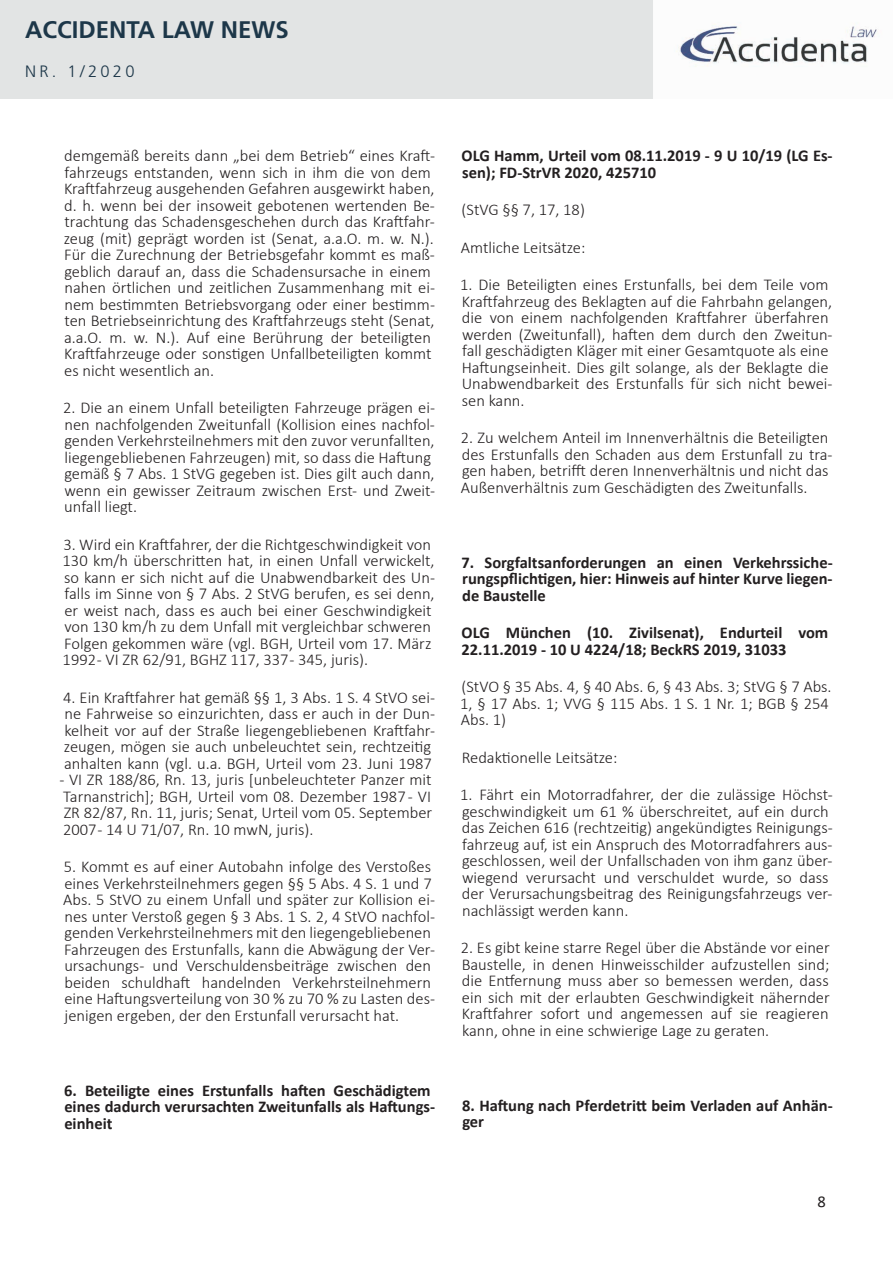
<style>
.page{position:relative;width:893px;height:1263px;background:#fff}
.page>*{position:absolute;margin:0;border:0;box-sizing:border-box;transform-origin:0 0}
.t1{font:700 24px "Frutiger LT Std";color:#1d3749}
.t2{font:300 16.5px/16.5px "Calibri";color:#231f20}
.t3{font:700 16.5px/16.5px "Calibri";color:#231f20}
.t4{font:300 16.5px "Frutiger LT Std";letter-spacing:.2em;color:#1d3749}
.t5{font:16.5px "Calibri";color:#231f20}
</style>
<div class="page">
<div style="left:0;top:0;width:654px;height:99px;background:#e2e4e4"></div>
<img style="left:676px;top:24px;width:201px;height:43px">
<h1 class="t1" style="left:25px;top:16px;width:265px">ACCIDENTA LAW NEWS</h1>
<p class="t4" style="left:25px;top:62px;width:111px">NR. 1/2020</p>
<p class="t2" style="left:64px;top:147px;width:373px">demgemäß bereits dann „bei dem Betrieb“ eines Kraft&shy;fahrzeugs entstanden, wenn sich in ihm die von dem Kraftfahrzeug ausgehenden Gefahren ausgewirkt haben, d. h. wenn bei der insoweit gebotenen wertenden Be&shy;trachtung das Schadensgeschehen durch das Kraftfahr&shy;zeug (mit) geprägt worden ist (Senat, a.a.O. m. w. N.).<br>Für die Zurechnung der Betriebsgefahr kommt es maß&shy;geblich darauf an, dass die Schadensursache in einem nahen örtlichen und zeitlichen Zusammenhang mit ei&shy;nem bestimmten Betriebsvorgang oder einer bestimm&shy;ten Betriebseinrichtung des Kraftfahrzeugs steht (Senat, a.a.O. m. w. N.). Auf eine Berührung der beteiligten Kraftfahrzeuge oder sonstigen Unfallbeteiligten kommt es nicht wesentlich an.</p>
<p class="t2" style="left:63px;top:399px;width:373px">2. Die an einem Unfall beteiligten Fahrzeuge prägen ei&shy;nen nachfolgenden Zweitunfall (Kollision eines nachfol&shy;genden Verkehrsteilnehmers mit den zuvor verunfallten, liegengebliebenen Fahrzeugen) mit, so dass die Haftung gemäß § 7 Abs. 1 StVG gegeben ist. Dies gilt auch dann, wenn ein gewisser Zeitraum zwischen Erst- und Zweit&shy;unfall liegt.</p>
<p class="t2" style="left:63px;top:536px;width:374px">3. Wird ein Kraftfahrer, der die Richtgeschwindigkeit von 130 km/h überschritten hat, in einen Unfall verwickelt, so kann er sich nicht auf die Unabwendbarkeit des Un&shy;falls im Sinne von § 7 Abs. 2 StVG berufen, es sei denn, er weist nach, dass es auch bei einer Geschwindigkeit von 130 km/h zu dem Unfall mit vergleichbar schweren Folgen gekommen wäre (vgl. BGH, Urteil vom 17. März 1992- VI ZR 62/91, BGHZ 117, 337- 345, juris).</p>
<p class="t2" style="left:63px;top:689px;width:373px">4. Ein Kraftfahrer hat gemäß §§ 1, 3 Abs. 1 S. 4 StVO sei&shy;ne Fahrweise so einzurichten, dass er auch in der Dun&shy;kelheit vor auf der Straße liegengebliebenen Kraftfahr&shy;zeugen, mögen sie auch unbeleuchtet sein, rechtzeitig anhalten kann (vgl. u.a. BGH, Urteil vom 23. Juni 1987</p>
<p class="t2" style="left:59px;top:771px;width:374px;text-align:justify">- VI ZR 188/86, Rn. 13, juris [unbeleuchteter Panzer mit Tarnanstrich]; BGH, Urteil vom 08. Dezember 1987 - VI ZR 82/87, Rn. 11, juris; Senat, Urteil vom 05. September 2007- 14 U 71/07, Rn. 10 mwN, juris).</p>
<p class="t2" style="left:63px;top:858px;width:373px">5. Kommt es auf einer Autobahn infolge des Verstoßes eines Verkehrsteilnehmers gegen §§ 5 Abs. 4 S. 1 und 7<br>Abs. 5 StVO zu einem Unfall und später zur Kollision ei&shy;nes unter Verstoß gegen § 3 Abs. 1 S. 2, 4 StVO nachfol&shy;genden Verkehrsteilnehmers mit den liegengebliebenen Fahrzeugen des Erstunfalls, kann die Abwägung der Ver&shy;ursachungs- und Verschuldensbeiträge zwischen den beiden schuldhaft handelnden Verkehrsteilnehmern eine Haftungsverteilung von 30 % zu 70 % zu Lasten des&shy;jenigen ergeben, der den Erstunfall verursacht hat.</p>
<p class="t3" style="left:64px;top:1082px;width:372px">6. Beteiligte eines Erstunfalls haften Geschädigtem eines dadurch verursachten Zweitunfalls als Haftungs&shy;einheit</p>
<p class="t3" style="left:462px;top:147px;width:373px">OLG Hamm, Urteil vom 08.11.2019 - 9 U 10/19 (LG Es&shy;sen); FD-StrVR 2020, 425710</p>
<p class="t2" style="left:462px;top:201px;width:125px">(StVG §§ 7, 17, 18)</p>
<p class="t2" style="left:461px;top:239px;width:126px">Amtliche Leitsätze:</p>
<p class="t2" style="left:460px;top:276px;width:374px">1. Die Beteiligten eines Erstunfalls, bei dem Teile vom Kraftfahrzeug des Beklagten auf die Fahrbahn gelangen, die von einem nachfolgenden Kraftfahrer überfahren werden (Zweitunfall), haften dem durch den Zweitun&shy;fall geschädigten Kläger mit einer Gesamtquote als eine Haftungseinheit. Dies gilt solange, als der Beklagte die Unabwendbarkeit des Erstunfalls für sich nicht bewei&shy;sen kann.</p>
<p class="t2" style="left:461px;top:429px;width:373px">2. Zu welchem Anteil im Innenverhältnis die Beteiligten des Erstunfalls den Schaden aus dem Erstunfall zu tra&shy;gen haben, betrifft deren Innenverhältnis und nicht das Außenverhältnis zum Geschädigten des Zweitunfalls.</p>
<p class="t3" style="left:461px;top:554px;width:373px;text-align:justify">7. Sorgfaltsanforderungen an einen Verkehrssiche&shy;rungspflichtigen, hier: Hinweis auf hinter Kurve liegen&shy;de Baustelle</p>
<p class="t3" style="left:462px;top:624px;width:368px">OLG München (10. Zivilsenat), Endurteil vom<br>22.11.2019 - 10 U 4224/18; BeckRS 2019, 31033</p>
<p class="t2" style="left:460px;top:678px;width:373px">(StVO § 35 Abs. 4, § 40 Abs. 6, § 43 Abs. 3; StVG § 7 Abs.<br>1, § 17 Abs. 1; VVG § 115 Abs. 1 S. 1 Nr. 1; BGB § 254<br>Abs. 1)</p>
<p class="t2" style="left:462px;top:749px;width:157px">Redaktionelle Leitsätze:</p>
<p class="t2" style="left:460px;top:786px;width:374px">1. Fährt ein Motorradfahrer, der die zulässige Höchst&shy;geschwindigkeit um 61 % überschreitet, auf ein durch das Zeichen 616 (rechtzeitig) angekündigtes Reinigungs&shy;fahrzeug auf, ist ein Anspruch des Motorradfahrers aus&shy;geschlossen, weil der Unfallschaden von ihm ganz über&shy;wiegend verursacht und verschuldet wurde, so dass der Verursachungsbeitrag des Reinigungsfahrzeugs ver&shy;nachlässigt werden kann.</p>
<p class="t2" style="left:461px;top:939px;width:371px;text-align:justify">2. Es gibt keine starre Regel über die Abstände vor einer Baustelle, in denen Hinweisschilder aufzustellen sind; die Entfernung muss aber so bemessen werden, dass ein sich mit der erlaubten Geschwindigkeit nähernder Kraftfahrer sofort und angemessen auf sie reagieren kann, ohne in eine schwierige Lage zu geraten.</p>
<p class="t3" style="left:462px;top:1097px;width:372px">8. Haftung nach Pferdetritt beim Verladen auf Anhän&shy;ger</p>
<p class="t5" style="left:818px;top:1190px;width:10px">8</p>
</div>
